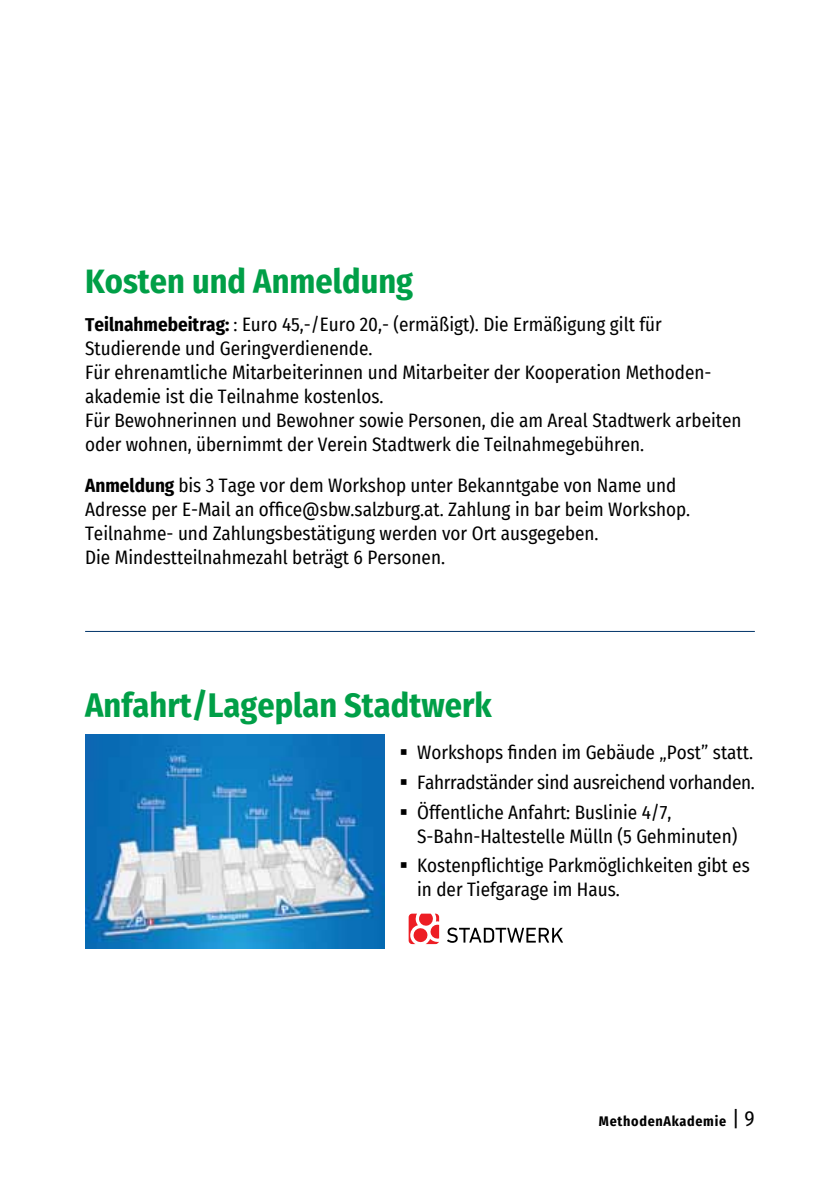
<style>
.page{position:relative;width:840px;height:1191px;background:#fff}
.page>*{position:absolute;margin:0;border:0;box-sizing:border-box;transform-origin:0 0}
.t1{font:700 34px "Fira Sans Condensed";color:#009f47}
.t2{font:19px/24px "Fira Sans Condensed";color:#000}
.t3{font:700 14px "Fira Sans Condensed";letter-spacing:.05em;color:#000}
.s1{font-weight:700}
.s2{font-weight:400;font-size:21px}
</style>
<div class="page">
<hr style="left:85px;top:631px;width:669px;height:1px;background:#003469">
<svg style="left:408px;top:913px;width:31px;height:31px"></svg>
<svg style="left:447px;top:927px;width:115px;height:15px"></svg>
<img style="left:85px;top:735px;width:299px;height:213px">
<h1 class="t1" style="left:85px;top:253px;width:329px">Kosten und Anmeldung</h1>
<p class="t2" style="left:85px;top:312px;width:657px"><span class="s1">Teilnahmebeitrag:</span> : Euro 45,-/Euro 20,- (ermäßigt). Die Ermäßigung gilt für Studierende und Geringverdienende.<br>Für ehrenamtliche Mitarbeiterinnen und Mitarbeiter der Kooperation Methoden&shy;akademie ist die Teilnahme kostenlos.<br>Für Bewohnerinnen und Bewohner sowie Personen, die am Areal Stadtwerk arbeiten oder wohnen, übernimmt der Verein Stadtwerk die Teilnahmegebühren.</p>
<p class="t2" style="left:85px;top:473px;width:606px"><span class="s1">Anmeldung</span> bis 3 Tage vor dem Workshop unter Bekanntgabe von Name und Adresse per E-Mail an office@sbw.salzburg.at. Zahlung in bar beim Workshop.<br>Teilnahme- und Zahlungsbestätigung werden vor Ort ausgegeben.<br>Die Mindestteilnahmezahl beträgt 6 Personen.</p>
<h1 class="t1" style="left:85px;top:676px;width:408px">Anfahrt/Lageplan Stadtwerk</h1>
<p class="t2" style="left:399px;top:740px;width:355px">▪ Workshops finden im Gebäude „Post” statt.</p>
<p class="t2" style="left:399px;top:769px;width:356px">▪ Fahrradständer sind ausreichend vorhanden.</p>
<p class="t2" style="left:417px;top:799px;width:321px;text-indent:-18px">▪ Öffentliche Anfahrt: Buslinie 4/7,<br>S-Bahn-Haltestelle Mülln (5 Gehminuten)</p>
<p class="t2" style="left:417px;top:853px;width:334px;text-indent:-18px">▪ Kostenpflichtige Parkmöglichkeiten gibt es in der Tiefgarage im Haus.</p>
<p class="t3" style="left:598px;top:1109px;width:157px">MethodenAkademie <span class="s2">| 9</span></p>
</div>
